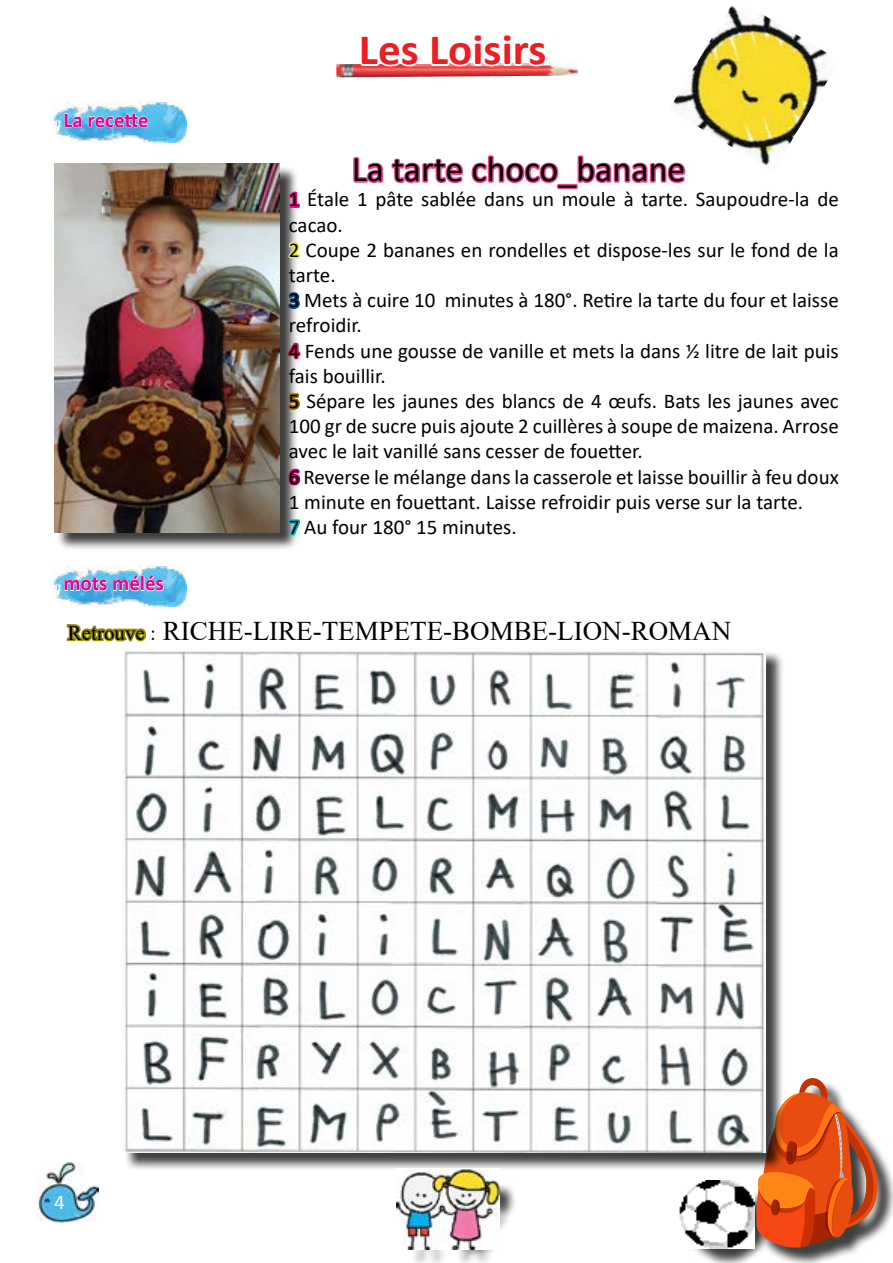
<style>
.page{position:relative;width:893px;height:1263px;background:#fff}
.page>*{position:absolute;margin:0;border:0;box-sizing:border-box;transform-origin:0 0}
.t1{font:700 43.5px "Calibri";color:#ed1d24;scale:1.04 1}
.t2{font:36px "Calibri";color:#000}
.t3{font:27px "Times New Roman";color:#000}
.t4{font:21px/25.2px "Calibri";color:#000}
.t5{font:700 21px "Calibri";color:#ec008c}
.t6{font:21px "Calibri";color:#fff}
.s1{font-size:21px}
</style>
<div class="page">
<img style="left:37px;top:1162px;width:62px;height:60px">
<img style="left:336px;top:63px;width:242px;height:15px">
<svg style="left:358px;top:63px;width:63px;height:6px"></svg>
<svg style="left:428px;top:63px;width:121px;height:6px"></svg>
<div style="left:684px;top:1183px;width:88px;height:80px;background:#000;opacity:.75"></div>
<img style="left:679px;top:1181px;width:75px;height:68px">
<img style="left:54px;top:102px;width:133px;height:41px">
<svg style="left:64px;top:113px;width:18px;height:15px"></svg>
<svg style="left:88px;top:113px;width:61px;height:15px"></svg>
<img style="left:673px;top:5px;width:159px;height:141px">
<img style="left:671px;top:105px;width:115px;height:61px">
<div style="left:759px;top:1080px;width:134px;height:183px;background:#000;opacity:.75"></div>
<svg style="left:756px;top:1078px;width:126px;height:172px;background:#d47247"></svg>
<div style="left:57px;top:166px;width:241px;height:384px;background:#000;opacity:.75"></div>
<img style="left:54px;top:164px;width:226px;height:368px">
<svg style="left:353px;top:153px;width:335px;height:37px"></svg>
<svg style="left:288px;top:190px;width:12px;height:19px"></svg>
<svg style="left:285px;top:240px;width:15px;height:20px"></svg>
<svg style="left:286px;top:290px;width:14px;height:21px"></svg>
<svg style="left:286px;top:334px;width:15px;height:27px"></svg>
<svg style="left:286px;top:392px;width:14px;height:20px"></svg>
<svg style="left:287px;top:467px;width:14px;height:21px"></svg>
<svg style="left:287px;top:508px;width:14px;height:40px"></svg>
<img style="left:54px;top:566px;width:133px;height:40px">
<svg style="left:64px;top:574px;width:100px;height:18px;background:#88cfee"></svg>
<svg style="left:66px;top:624px;width:80px;height:18px"></svg>
<div style="left:124px;top:651px;width:660px;height:520px;background:#000;opacity:.75"></div>
<img style="left:124px;top:651px;width:641px;height:501px">
<div style="left:399px;top:1171px;width:118px;height:92px;background:#000;opacity:.75"></div>
<img style="left:396px;top:1169px;width:103px;height:81px">
<p class="t5" style="left:63px;top:105px;width:87px">La recette</p>
<h1 class="t1" style="left:359px;top:19px;width:182px">Les Loisirs</h1>
<h2 class="t2" style="left:352px;top:144px;width:335px">La tarte choco_banane</h2>
<p class="t4" style="left:289px;top:186px;width:551px">1 Étale 1 pâte sablée dans un moule à tarte. Saupoudre-la de cacao.<br>2 Coupe 2 bananes en rondelles et dispose-les sur le fond de la tarte.<br>3 Mets à cuire 10 minutes à 180°. Retire la tarte du four et laisse refroidir.<br>4 Fends une gousse de vanille et mets la dans ½ litre de lait puis fais bouillir.<br>5 Sépare les jaunes des blancs de 4 œufs. Bats les jaunes avec 100 gr de sucre puis ajoute 2 cuillères à soupe de maizena. Arrose avec le lait vanillé sans cesser de fouetter.<br>6 Reverse le mélange dans la casserole et laisse bouillir à feu doux 1 minute en fouettant. Laisse refroidir puis verse sur la tarte.<br>7 Au four 180° 15 minutes.</p>
<p class="t5" style="left:63px;top:569px;width:102px">mots mélés</p>
<p class="t3" style="left:68px;top:611px;width:665px"><span class="s1">Retrouve :</span> RICHE-LIRE-TEMPETE-BOMBE-LION-ROMAN</p>
<p class="t6" style="left:54px;top:1187px;width:12px">4</p>
</div>
